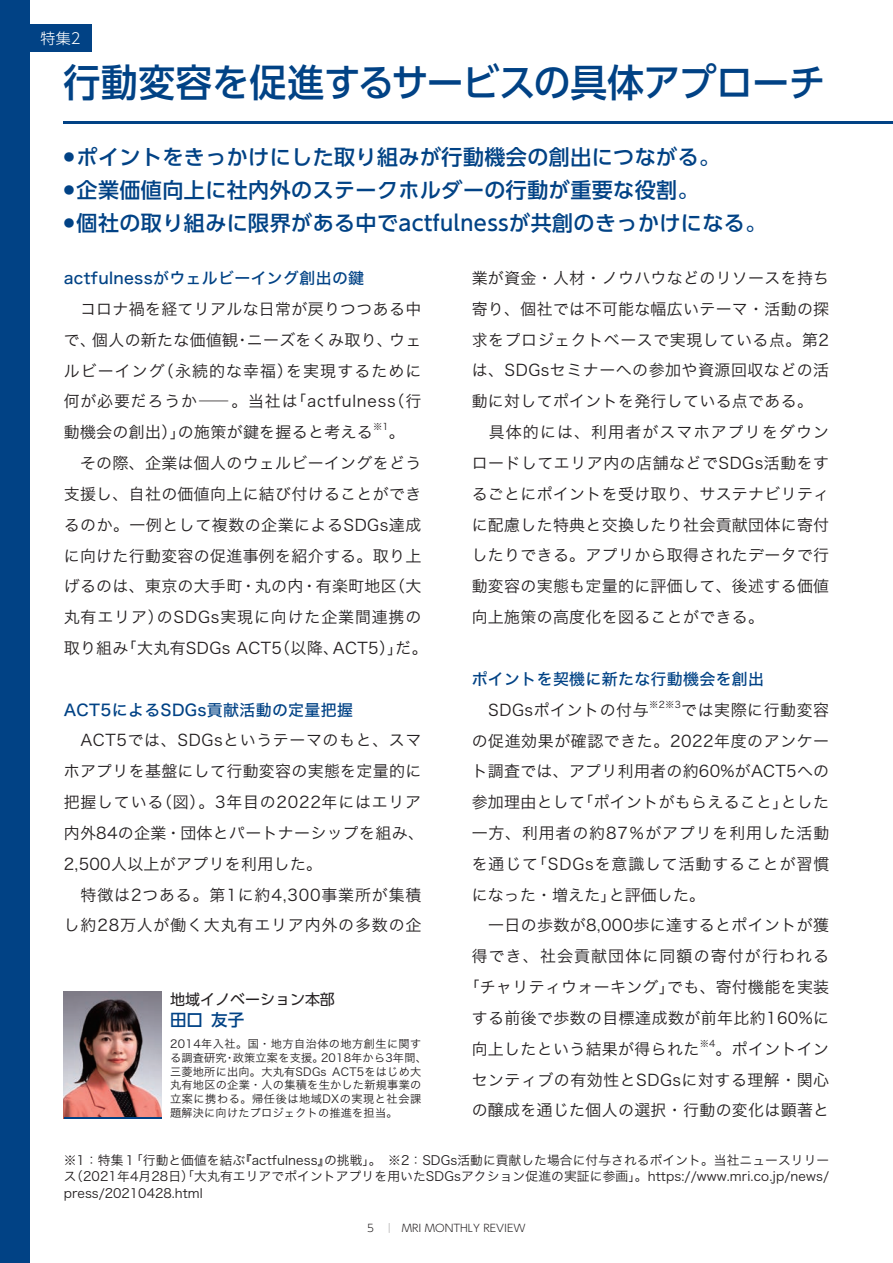
<style>
.page{position:relative;width:893px;height:1263px;background:#fff}
.page>*{position:absolute;margin:0;border:0;box-sizing:border-box;transform-origin:0 0}
.t1{font:500 38.25px "UD Shin Go Pro";letter-spacing:-.005em;color:#014285;scale:.96 1}
.t2{font:500 21px "UD Shin Go Pro";letter-spacing:.02em;color:#014285}
.t3{font:500 16.5px "UD Shin Go Pro";color:#014285}
.t4{font:15.9px/30.8px "Hira Kaku Std W3";letter-spacing:.02em;color:#231f20;text-align:justify}
.t5{font:15.9px/30.8px "Hira Kaku Std W3";letter-spacing:.04em;color:#231f20}
.t6{font:15.9px "Hira Kaku Std W5";letter-spacing:.02em;color:#014285}
.t7{font:15.9px "Hira Kaku Std W3";letter-spacing:.055em;color:#231f20}
.t8{font:15.9px "Hira Kaku Std W3";letter-spacing:.07em;color:#231f20}
.t9{font:15px "UD Shin Go Pro";color:#231f20}
.t10{font:300 15px "UD Shin Go Pro";color:#fff}
.t11{font:12.75px/16.5px "Hira Kaku Std W3";letter-spacing:.01em;color:#231f20;text-align:justify}
.t12{font:11.1px/13.8px "Hira Kaku Std W3";letter-spacing:.02em;color:#231f20}
.t13{font:300 10.5px "UD Shin Go Pro";color:#231f20}
.t14{font:9.3px "Hira Kaku Std W3";color:#231f20}
.s1{font-family:"Axis Std";font-weight:200}
</style>
<div class="page">
<hr style="left:64px;top:121px;width:829px;height:2px;background:#014285">
<div style="left:0;top:0;width:30px;height:1263px;background:#014285"></div>
<div style="left:0;top:24px;width:91px;height:28px;background:#014285"></div>
<img style="left:64px;top:992px;width:98px;height:125px">
<hr style="left:64px;top:1117px;width:98px;height:1px;background:#014285">
<p class="t10" style="left:40px;top:26px;width:42px">特集2</p>
<h1 class="t1" style="left:64px;top:52px;width:795px">行動変容を促進するサービスの具体アプローチ</h1>
<h2 class="t2" style="left:64px;top:140px;width:658px"><sup>●</sup> ポイントをきっかけにした取り組みが行動機会の創出につながる。</h2>
<h2 class="t2" style="left:64px;top:173px;width:636px"><sup>●</sup> 企業価値向上に社内外のステークホルダーの行動が重要な役割。</h2>
<h2 class="t2" style="left:64px;top:206px;width:704px"><sup>●</sup> 個社の取り組みに限界がある中でactfulnessが共創のきっかけになる。</h2>
<p class="t6" style="left:64px;top:266px;width:302px">actfulnessがウェルビーイング創出の鍵</p>
<p class="t4" style="left:64px;top:293px;width:359px">　コロナ禍を経てリアルな日常が戻りつつある中で、個人の新たな価値観・ニーズをくみ取り、ウェルビーイング（永続的な幸福）を実現するために何が必要だろうか｜。当社は「actfulness（行動機会の創出）」の施策が鍵を握ると考える</p>
<p class="t14" style="left:373px;top:420px;width:17px">※1</p>
<p class="t4" style="left:64px;top:417px;width:365px;text-align:left;text-indent:325px">。<br>　その際、企業は個人のウェルビーイングをどう支援し、自社の価値向上に結び付けることができるのか。一例として複数の企業によるSDGs達成に向けた行動変容の促進事例を紹介する。取り上げるのは、東京の大手町・丸の内・有楽町地区（大丸有エリア）のSDGs実現に向けた企業間連携の取り組み「大丸有SDGs ACT5（以降、ACT5）」だ。</p>
<p class="t6" style="left:64px;top:697px;width:291px">ACT5によるSDGs貢献活動の定量把握</p>
<p class="t5" style="left:64px;top:725px;width:362px">　ACT5では、SDGsというテーマのもと、スマホアプリを基盤にして行動変容の実態を定量的に把握している（図）。3年目の2022年にはエリア内外84の企業・団体とパートナーシップを組み、<br>2,500人以上がアプリを利用した。<br>　特徴は2つある。第1に約4,300事業所が集積し約28万人が働く大丸有エリア内外の多数の企</p>
<p class="t9" style="left:170px;top:987px;width:166px">地域イノベーション本部</p>
<p class="t3" style="left:170px;top:1006px;width:76px">田口 友子</p>
<p class="t12" style="left:170px;top:1037px;width:258px">2014年入社。国・地方自治体の地方創生に関する調査研究・政策立案を支援。2018年から3年間、三菱地所に出向。大丸有SDGs ACT5をはじめ大丸有地区の企業・人の集積を生かした新規事業の立案に携わる。帰任後は地域DXの実現と社会課題解決に向けたプロジェクトの推進を担当。</p>
<p class="t4" style="left:472px;top:262px;width:359px;text-align:left">業が資金・人材・ノウハウなどのリソースを持ち寄り、個社では不可能な幅広いテーマ・活動の探求をプロジェクトベースで実現している点。第2は、SDGsセミナーへの参加や資源回収などの活動に対してポイントを発行している点である。　具体的には、利用者がスマホアプリをダウンロードしてエリア内の店舗などでSDGs活動をするごとにポイントを受け取り、サステナビリティに配慮した特典と交換したり社会貢献団体に寄付したりできる。アプリから取得されたデータで行動変容の実態も定量的に評価して、後述する価値向上施策の高度化を図ることができる。</p>
<p class="t6" style="left:472px;top:667px;width:294px">ポイントを契機に新たな行動機会を創出</p>
<p class="t4" style="left:472px;top:694px;width:178px">　SDGsポイントの付与</p>
<p class="t14" style="left:649px;top:697px;width:33px">※2※3</p>
<p class="t4" style="left:681px;top:694px;width:149px">では実際に行動変容</p>
<p class="t4" style="left:472px;top:725px;width:359px">の促進効果が確認できた。2022年度のアンケー</p>
<p class="t4" style="left:472px;top:756px;width:359px">ト調査では、アプリ利用者の約60%がACT5への</p>
<p class="t4" style="left:472px;top:787px;width:359px">参加理由として「ポイントがもらえること」とした</p>
<p class="t7" style="left:472px;top:821px;width:359px">一方、利用者の約87％がアプリを利用した活動</p>
<p class="t7" style="left:472px;top:852px;width:359px">を通じて「SDGsを意識して活動することが習慣</p>
<p class="t4" style="left:472px;top:879px;width:235px">になった・増えた」と評価した。</p>
<p class="t4" style="left:472px;top:910px;width:359px">　一日の歩数が8,000歩に達するとポイントが獲</p>
<p class="t8" style="left:472px;top:944px;width:359px">得でき、社会貢献団体に同額の寄付が行われる</p>
<p class="t4" style="left:464px;top:971px;width:367px">「チャリティウォーキング」でも、寄付機能を実装</p>
<p class="t4" style="left:472px;top:1002px;width:359px">する前後で歩数の目標達成数が前年比約160%に</p>
<p class="t4" style="left:472px;top:1033px;width:229px">向上したという結果が得られた</p>
<p class="t14" style="left:700px;top:1036px;width:17px">※4</p>
<p class="t4" style="left:472px;top:1033px;width:359px;text-indent:244px">。ポイントインセンティブの有効性とSDGsに対する理解・関心の醸成を通じた個人の選択・行動の変化は顕著と</p>
<p class="t11" style="left:64px;top:1151px;width:767px">※1：特集１「行動と価値を結ぶ『actfulness』の挑戦」。　※2：SDGs活動に貢献した場合に付与されるポイント。当社ニュースリリース（2021年4月28日）「大丸有エリアでポイントアプリを用いたSDGsアクション促進の実証に参画」。https://www.mri.co.jp/news/ press/20210428.html</p>
<p class="t13" style="left:367px;top:1219px;width:160px">5 <span class="s1">｜</span> MRI MONTHLY REVIEW</p>
</div>
